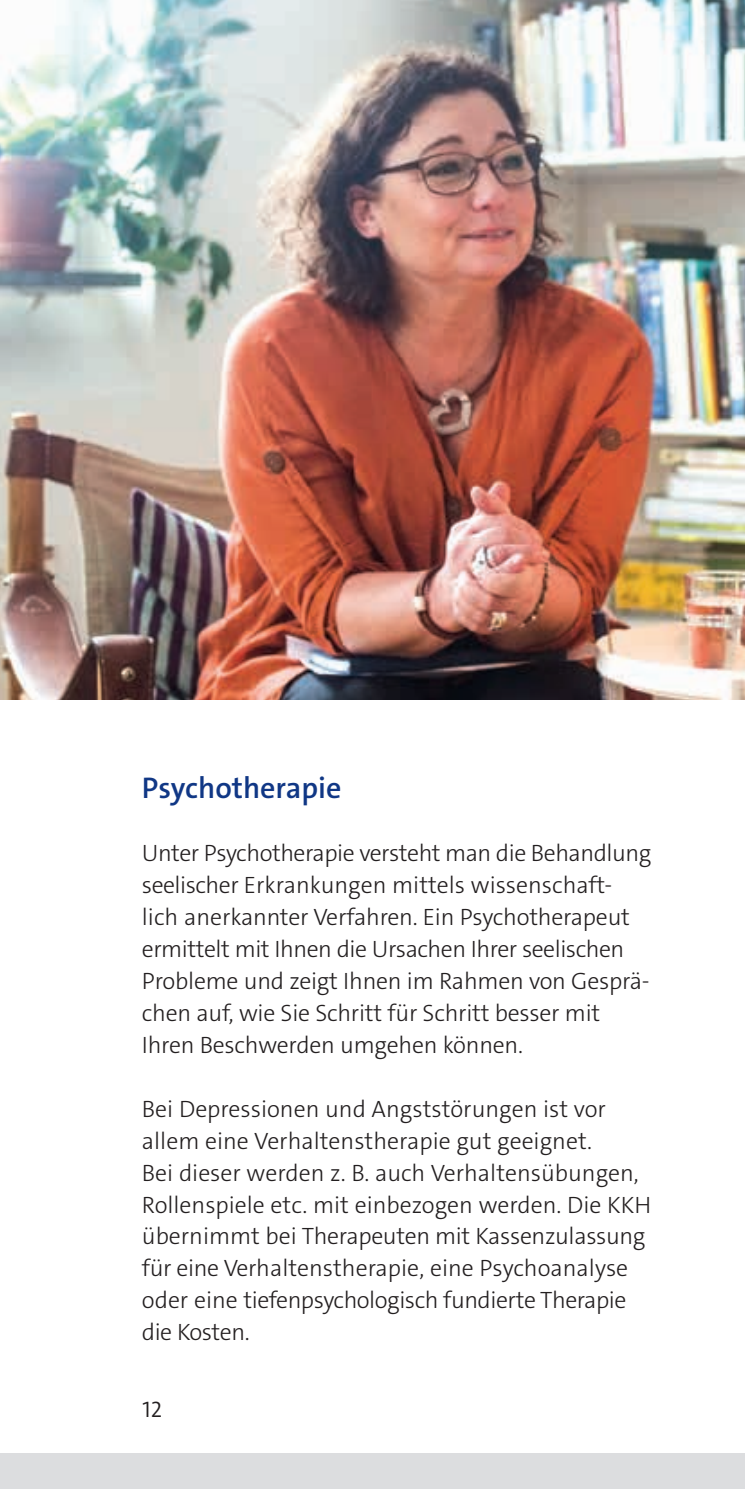
<style>
.page{position:relative;width:745px;height:1489px;background:#fff}
.page>*{position:absolute;margin:0;border:0;box-sizing:border-box;transform-origin:0 0}
.t1{font:600 30px "The Sans C4 s";color:#103785}
.t2{font:300 23.75px/32px "The Sans C4 s";letter-spacing:-.01em;color:#231f20}
.t3{font:300 22.5px "The Sans C4 s";color:#231f20}
</style>
<div class="page">
<div style="left:0;top:1453px;width:744px;height:35px;background:#dcdddf"></div>
<img style="left:0;top:0;width:744px;height:699px">
<p class="t1" style="left:142px;top:768px;width:201px">Psychotherapie</p>
<p class="t2" style="left:142px;top:837px;width:510px">Unter Psychotherapie versteht man die Behandlung seelischer Erkrankungen mittels wissenschaft&shy;lich anerkannter Verfahren. Ein Psychotherapeut ermittelt mit Ihnen die Ursachen Ihrer seelischen Probleme und zeigt Ihnen im Rahmen von Gesprä&shy;chen auf, wie Sie Schritt für Schritt besser mit Ihren Beschwerden umgehen können.</p>
<p class="t2" style="left:142px;top:1092px;width:510px">Bei Depressionen und Angststörungen ist vor allem eine Verhaltenstherapie gut geeignet.<br>Bei dieser werden z. B. auch Verhaltensübungen, Rollenspiele etc. mit einbezogen werden. Die KKH übernimmt bei Therapeuten mit Kassenzulassung für eine Verhaltenstherapie, eine Psychoanalyse oder eine tiefenpsychologisch fundierte Therapie die Kosten.</p>
<p class="t3" style="left:142px;top:1394px;width:21px">12</p>
</div>
